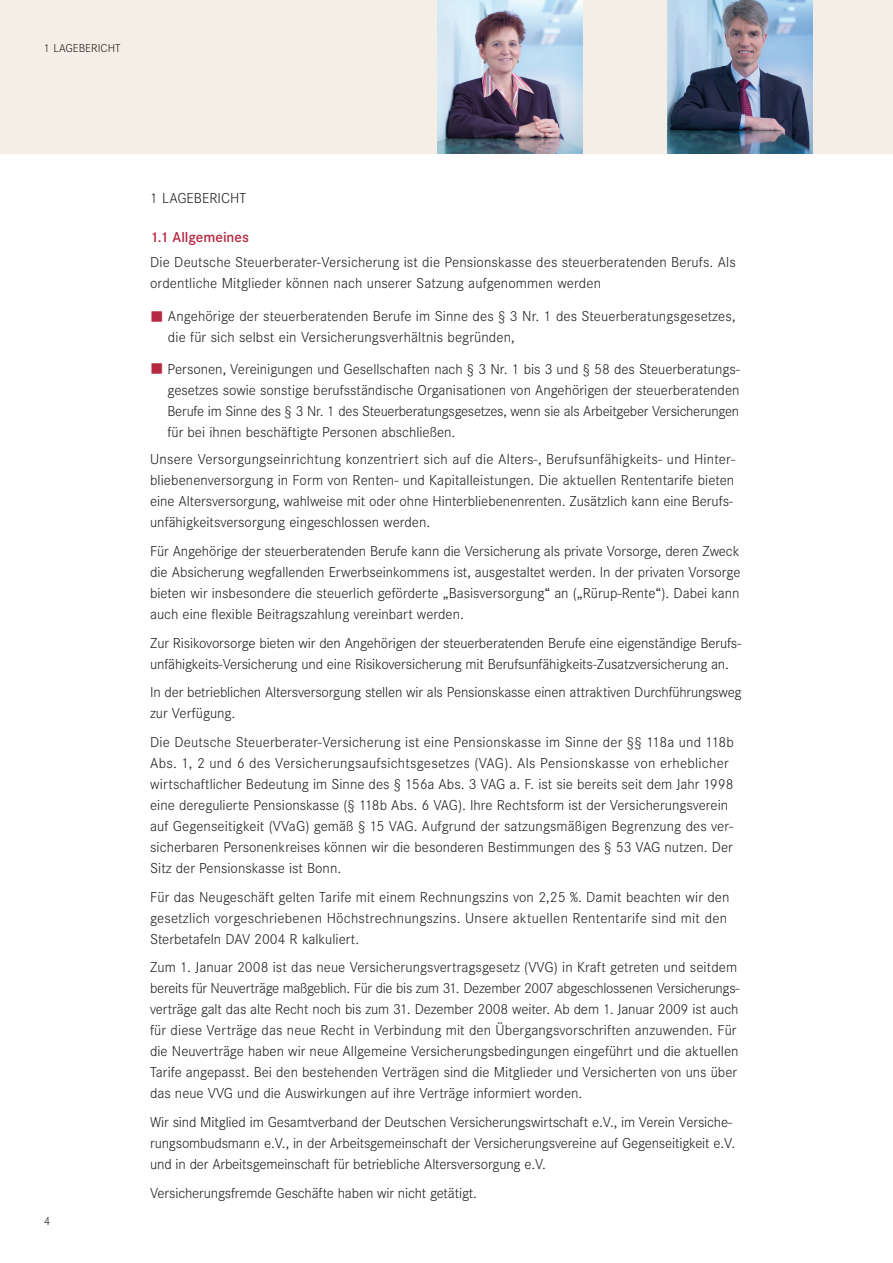
<style>
.page{position:relative;width:893px;height:1263px;background:#fff}
.page>*{position:absolute;margin:0;border:0;box-sizing:border-box;transform-origin:0 0}
.t1{font:300 15px/21px "Corporate S";color:#231f20}
.t2{font:600 15px "Corporate S";color:#b62841}
.t3{font:300 12px "Corporate S";color:#231f20}
</style>
<div class="page">
<div style="left:0;top:0;width:892px;height:154px;background:#f5eee6"></div>
<img style="left:667px;top:0;width:145px;height:154px">
<img style="left:438px;top:0;width:144px;height:154px">
<p class="t3" style="left:44px;top:44px;width:78px">1 LAGEBERICHT</p>
<p class="t3" style="left:44px;top:1217px;width:8px">4</p>
<p class="t1" style="left:150px;top:189px;width:98px">1 LAGEBERICHT</p>
<p class="t2" style="left:150px;top:232px;width:100px">1.1 Allgemeines</p>
<p class="t1" style="left:150px;top:253px;width:587px">Die Deutsche Steuerberater-Versicherung ist die Pensionskasse des steuerberatenden Berufs. Als ordentliche Mitglieder können nach unserer Satzung aufgenommen werden</p>
<p class="t1" style="left:168px;top:307px;width:569px">Angehörige der steuerberatenden Berufe im Sinne des § 3 Nr. 1 des Steuerbe ratungsgesetzes, die für sich selbst ein Versicherungsverhältnis begründen,</p>
<p class="t1" style="left:168px;top:360px;width:574px;text-align:justify">Personen, Vereinigungen und Gesellschaften nach § 3 Nr. 1 bis 3 und § 58 des Steuer beratungs - gesetzes sowie sonstige berufsständische Organisationen von Angehörigen der steuerberatenden Berufe im Sinne des § 3 Nr. 1 des Steuerbe ratungsgesetzes, wenn sie als Arbeitgeber Versicherungen für bei ihnen beschäftigte Personen abschließen.</p>
<p class="t1" style="left:150px;top:450px;width:587px">Unsere Versorgungseinrichtung konzentriert sich auf die Alters-, Berufsunfähigkeits- und Hinter - bliebenen versorgung in Form von Renten- und Kapitalleistungen. Die aktuellen Rententarife bieten eine Altersversorgung, wahlweise mit oder ohne Hinterbliebenen renten. Zusätzlich kann eine Berufs - unfähigkeitsversorgung eingeschlossen werden.</p>
<p class="t1" style="left:150px;top:542px;width:592px;text-align:justify">Für Angehörige der steuerberatenden Berufe kann die Versicherung als private Vorsorge, deren Zweck die Absicherung wegfallenden Erwerbseinkommens ist, ausgestaltet werden. In der privaten Vorsorge bieten wir insbesondere die steuerlich geförderte „Basisversorgung“ an („Rürup-Rente“). Dabei kann auch eine flexible Beitragszahlung vereinbart werden.</p>
<p class="t1" style="left:150px;top:634px;width:593px">Zur Risikovorsorge bieten wir den Angehörigen der steuerberatenden Berufe eine eigen ständige Berufs - unfähigkeits-Versicherung und eine Risikoversicherung mit Berufs un fähig keits-Zusatzversicherung an.</p>
<p class="t1" style="left:150px;top:683px;width:593px">In der betrieblichen Altersversorgung stellen wir als Pensionskasse einen attraktiven Durchführungsweg zur Verfügung.</p>
<p class="t1" style="left:150px;top:733px;width:585px">Die Deutsche Steuerberater-Versicherung ist eine Pensionskasse im Sinne der §§ 118a und 118b Abs. 1, 2 und 6 des Versicherungsaufsichtsgesetzes (VAG). Als Pensionskasse von erheblicher wirtschaftlicher Bedeutung im Sinne des § 156a Abs. 3 VAG a. F. ist sie bereits seit dem Jahr 1998 eine deregulierte Pensionskasse (§ 118b Abs. 6 VAG). Ihre Rechtsform ist der Versicherungsverein auf Gegenseitigkeit (VVaG) gemäß § 15 VAG. Auf grund der satzungsmäßigen Begrenzung des ver&shy;sicherbaren Personenkreises können wir die besonderen Bestimmungen des § 53 VAG nutzen. Der Sitz der Pensionskasse ist Bonn.</p>
<p class="t1" style="left:150px;top:888px;width:581px">Für das Neugeschäft gelten Tarife mit einem Rechnungszins von 2,25 %. Damit beachten wir den gesetzlich vorgeschriebenen Höchstrechnungszins. Unsere aktuellen Rententarife sind mit den<br>Sterbetafeln DAV 2004 R kalkuliert.</p>
<p class="t1" style="left:150px;top:958px;width:591px">Zum 1. Januar 2008 ist das neue Versicherungsvertragsgesetz (VVG) in Kraft getreten und seitdem bereits für Neuverträge maßgeblich. Für die bis zum 31. Dezember 2007 abgeschlossenen Versicherungs - verträge galt das alte Recht noch bis zum 31. Dezember 2008 weiter. Ab dem 1. Januar 2009 ist auch für diese Verträge das neue Recht in Verbindung mit den Übergangsvorschriften anzuwenden. Für die Neuverträge haben wir neue Allgemeine Versicherungsbedingungen eingeführt und die aktuellen Tarife angepasst. Bei den bestehenden Verträgen sind die Mitglieder und Versicherten von uns über das neue VVG und die Auswirkungen auf ihre Verträge informiert worden.</p>
<p class="t1" style="left:150px;top:1113px;width:587px">Wir sind Mitglied im Gesamtverband der Deutschen Versicherungswirtschaft e.V., im Verein Versiche - rungsombudsmann e.V., in der Arbeitsgemeinschaft der Versicherungsvereine auf Gegenseitigkeit e.V. und in der Arbeitsgemeinschaft für betriebliche Altersversorgung e.V.</p>
<p class="t1" style="left:150px;top:1184px;width:328px">Versicherungsfremde Geschäfte haben wir nicht getätigt.</p>
</div>
